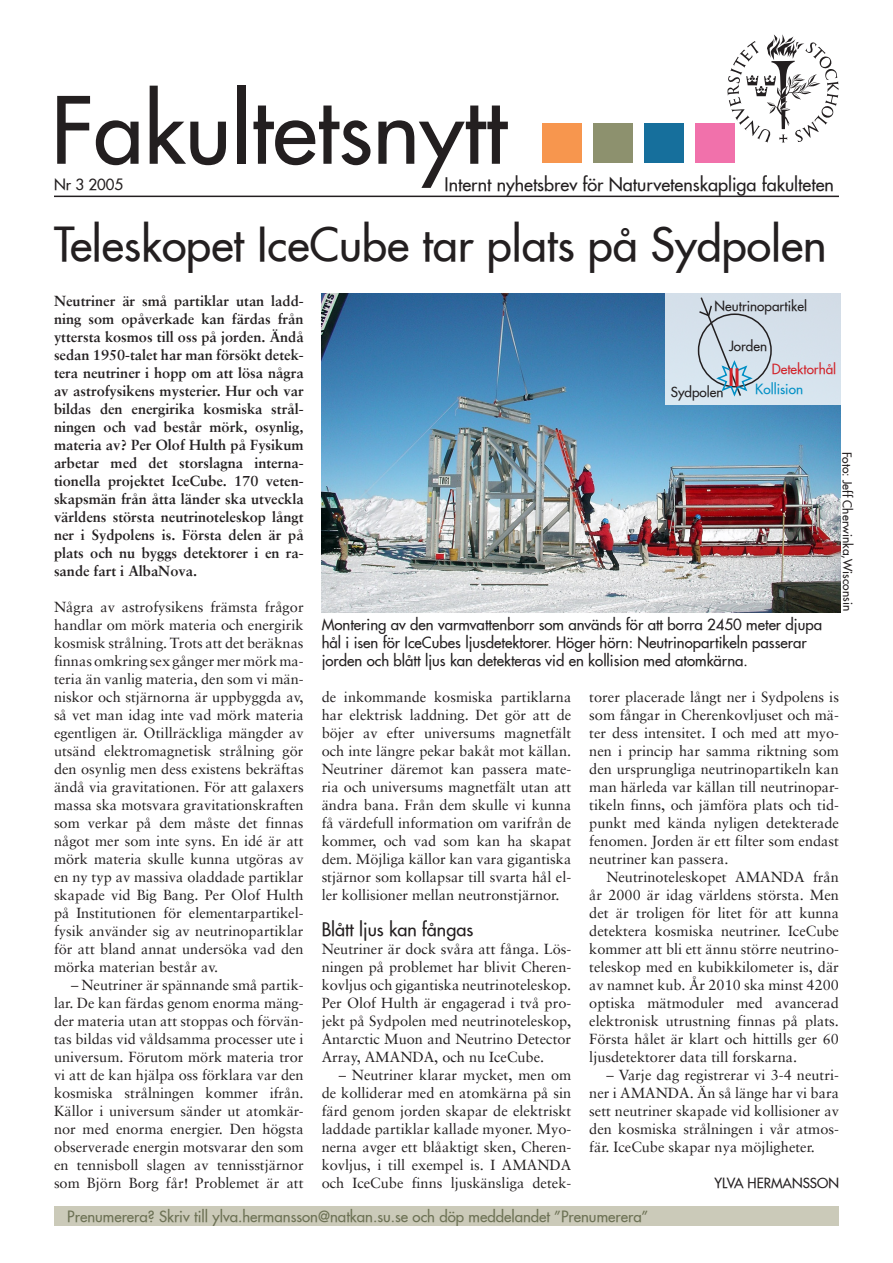
<style>
.page{position:relative;width:893px;height:1263px;background:#fff}
.page>*{position:absolute;margin:0;border:0;box-sizing:border-box;transform-origin:0 0}
.t1{font:500 90px "Futura";color:#231f20}
.t2{font:500 45px "Futura";color:#231f20}
.t3{font:500 18px "Futura";color:#231f20}
.t4{font:500 15px/18px "Futura";color:#231f20}
.t5{font:500 15px "Futura";color:#6c7154}
.t6{font:14.55px/18px "Sabon";color:#231f20;text-align:justify}
.t7{font:700 14.55px/18px "Sabon";color:#231f20;text-align:justify}
.t8{font:500 13.5px "Futura";color:#231f20}
.t9{font:500 13.5px "Futura";color:#d1232a}
.t10{font:500 13.5px "Futura";color:#008fc5}
.t11{font:500 12px "Futura";letter-spacing:-.005em;color:#231f20}
</style>
<div class="page">
<img style="left:322px;top:294px;width:519px;height:318px">
<div style="left:664px;top:293px;width:177px;height:111px;background:#d6e1ec"></div>
<hr style="left:54px;top:196px;width:785px;height:1px;background:#231f20">
<div style="left:695px;top:123px;width:40px;height:40px;background:#f171ab"></div>
<div style="left:644px;top:123px;width:40px;height:40px;background:#166f9c"></div>
<div style="left:543px;top:124px;width:39px;height:39px;background:#f7964e"></div>
<div style="left:593px;top:123px;width:40px;height:40px;background:#8d916e"></div>
<div style="left:54px;top:1206px;width:785px;height:20px;background:#cbcab9"></div>
<svg style="left:698px;top:297px;width:57px;height:100px"></svg>
<svg style="left:727px;top:34px;width:112px;height:109px"></svg>
<h1 class="t1" style="left:51px;top:74px;width:457px">Fakultetsnytt</h1>
<h2 class="t2" style="left:54px;top:216px;width:774px">Teleskopet IceCube tar plats på Sydpolen</h2>
<p class="t3" style="left:445px;top:173px;width:391px">Internt nyhetsbrev för Naturvetenskapliga fakulteten</p>
<p class="t4" style="left:54px;top:176px;width:71px">Nr 3 2005</p>
<p class="t7" style="left:54px;top:292px;width:251px">Neutriner är små partiklar utan ladd&shy;ning som opåverkade kan färdas från yttersta kosmos till oss på jorden. Ändå sedan 1950-talet har man försökt detek&shy;tera neutriner i hopp om att lösa några av astrofysikens mysterier. Hur och var bildas den energirika kosmiska strål&shy;ningen och vad består mörk, osynlig, materia av? Per Olof Hulth på Fysikum arbetar med det storslagna interna&shy;tionella projektet IceCube. 170 veten&shy;skapsmän från åtta länder ska utveckla världens största neutrinoteleskop långt ner i Sydpolens is. Första delen är på plats och nu byggs detektorer i en ra&shy;sande fart i AlbaNova.</p>
<p class="t6" style="left:54px;top:598px;width:251px">Några av astrofysikens främsta frågor handlar om mörk materia och energirik kosmisk strålning. Trots att det beräknas finnas omkring sex gånger mer mörk ma&shy;teria än vanlig materia, den som vi män&shy;niskor och stjärnorna är uppbyggda av, så vet man idag inte vad mörk materia egentligen är. Otillräckliga mängder av utsänd elektromagnetisk strålning gör den osynlig men dess existens bekräftas ändå via gravitationen. För att galaxers massa ska motsvara gravitationskraften som verkar på dem måste det finnas något mer som inte syns. En idé är att mörk materia skulle kunna utgöras av en ny typ av massiva oladdade partiklar skapade vid Big Bang. Per Olof Hulth på Institutionen för elementarpartikel&shy;fysik använder sig av neutrinopartiklar för att bland annat undersöka vad den mörka materian består av.</p>
<p class="t6" style="left:54px;top:976px;width:251px;text-indent:17px">– Neutriner är spännande små partik&shy;lar. De kan färdas genom enorma mäng&shy;der materia utan att stoppas och förvän&shy;tas bildas vid våldsamma processer ute i universum. Förutom mörk materia tror vi att de kan hjälpa oss förklara var den kosmiska strålningen kommer ifrån.<br>Källor i universum sänder ut atomkär&shy;nor med enorma energier. Den högsta observerade energin motsvarar den som en tennisboll slagen av tennisstjärnor som Björn Borg får! Problemet är att</p>
<p class="t8" style="left:715px;top:297px;width:94px">Neutrinopartikel</p>
<p class="t8" style="left:729px;top:338px;width:40px">Jorden</p>
<p class="t8" style="left:671px;top:384px;width:54px">Sydpolen</p>
<p class="t9" style="left:772px;top:361px;width:66px">Detektorhål</p>
<p class="t10" style="left:755px;top:381px;width:49px">Kollision</p>
<p class="t11" style="left:855px;top:451px;width:161px;rotate:90deg">Foto: Jeff Cherwinka,Wisconsin</p>
<p class="t4" style="left:322px;top:616px;width:502px">Montering av den varmvattenborr som används för att borra 2450 meter djupa hål i isen för IceCubes ljusdetektorer. Höger hörn: Neutrinopartikeln passerar jorden och blått ljus kan detekteras vid en kollision med atomkärna.</p>
<p class="t6" style="left:322px;top:688px;width:251px">de inkommande kosmiska partiklarna har elektrisk laddning. Det gör att de böjer av efter universums magnetfält och inte längre pekar bakåt mot källan.<br>Neutriner däremot kan passera mate&shy;ria och universums magnetfält utan att ändra bana. Från dem skulle vi kunna få värdefull information om varifrån de kommer, och vad som kan ha skapat dem. Möjliga källor kan vara gigantiska stjärnor som kollapsar till svarta hål el&shy;ler kollisioner mellan neutronstjärnor.</p>
<p class="t3" style="left:322px;top:918px;width:153px">Blått ljus kan fångas</p>
<p class="t6" style="left:322px;top:940px;width:251px">Neutriner är dock svåra att fånga. Lös&shy;ningen på problemet har blivit Cheren&shy;kovljus och gigantiska neutrinoteleskop.<br>Per Olof Hulth är engagerad i två pro&shy;jekt på Sydpolen med neutrinoteleskop, Antarctic Muon and Neutrino Detector Array, AMANDA, och nu IceCube.</p>
<p class="t6" style="left:322px;top:1066px;width:251px;text-indent:17px">– Neutriner klarar mycket, men om de kolliderar med en atomkärna på sin färd genom jorden skapar de elektriskt laddade partiklar kallade myoner. Myo&shy;nerna avger ett blåaktigt sken, Cheren&shy;kovljus, i till exempel is. I AMANDA och IceCube finns ljuskänsliga detek-</p>
<p class="t6" style="left:589px;top:688px;width:251px">torer placerade långt ner i Sydpolens is som fångar in Cherenkovljuset och mä&shy;ter dess intensitet. I och med att myo&shy;nen i princip har samma riktning som den ursprungliga neutrinopartikeln kan man härleda var källan till neutrinopar&shy;tikeln finns, och jämföra plats och tid&shy;punkt med kända nyligen detekterade fenomen. Jorden är ett filter som endast neutriner kan passera.</p>
<p class="t6" style="left:589px;top:868px;width:251px;text-indent:17px">Neutrinoteleskopet AMANDA från år 2000 är idag världens största. Men det är troligen för litet för att kunna detektera kosmiska neutriner. IceCube kommer att bli ett ännu större neutrino&shy;teleskop med en kubikkilometer is, där av namnet kub. År 2010 ska minst 4200 optiska mätmoduler med avancerad elektronisk utrustning finnas på plats.<br>Första hålet är klart och hittills ger 60 ljusdetektorer data till forskarna.</p>
<p class="t6" style="left:589px;top:1066px;width:251px;text-indent:17px">– Varje dag registrerar vi 3-4 neutri&shy;ner i AMANDA. Än så länge har vi bara sett neutriner skapade vid kollisioner av den kosmiska strålningen i vår atmos&shy;fär. IceCube skapar nya möjligheter.</p>
<p class="t8" style="left:715px;top:1175px;width:126px">YLVA HERMANSSON</p>
<p class="t5" style="left:67px;top:1207px;width:582px">Prenumerera? Skriv till ylva.hermansson@natkan.su.se och döp meddelandet ”Prenumerera”</p>
</div>
